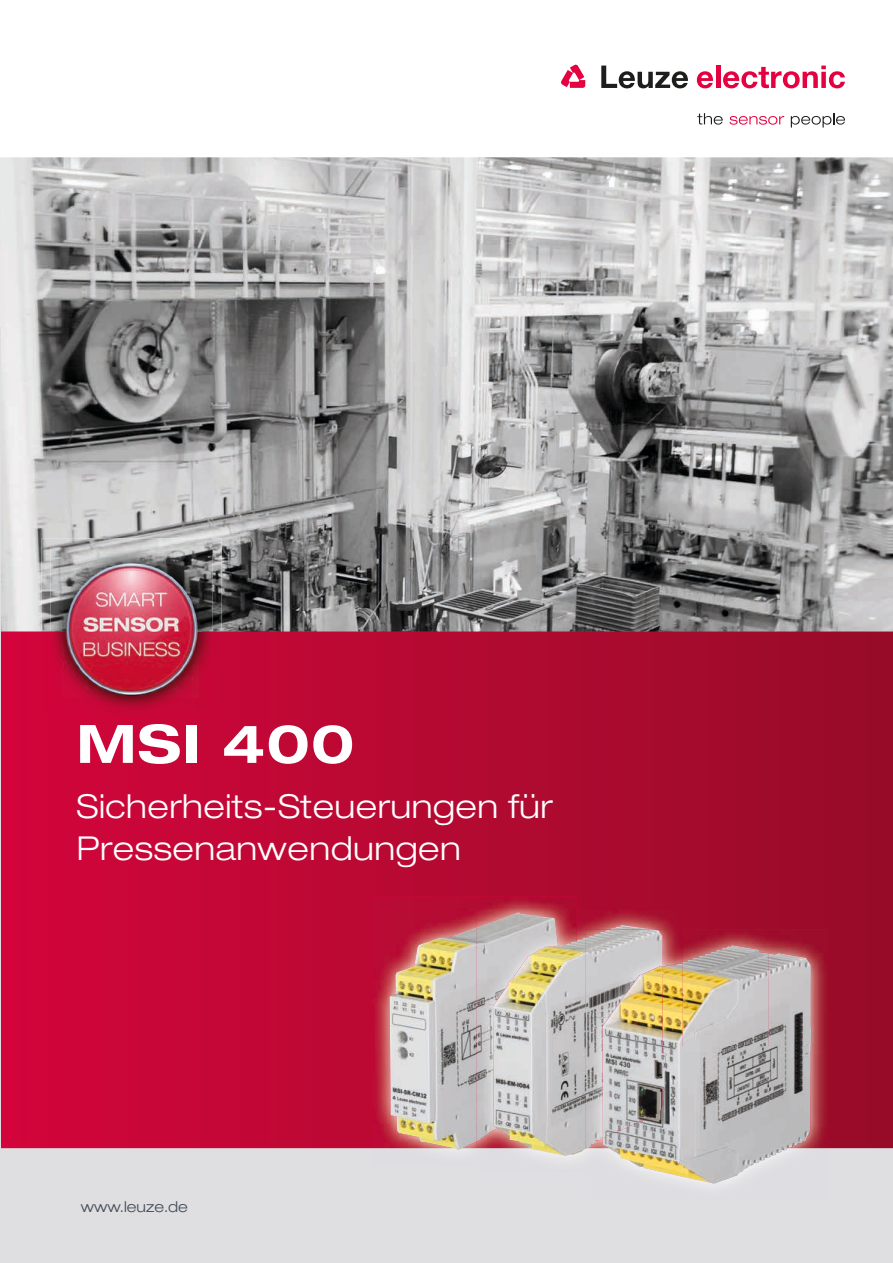
<style>
.page{position:relative;width:893px;height:1263px;background:#fff}
.page>*{position:absolute;margin:0;border:0;box-sizing:border-box;transform-origin:0 0}
.t1{font:700 expanded 52.95px "Helvetica Neue LT Pro";letter-spacing:.025em;color:#fff}
.t2{font:300 expanded 33px/42px "Helvetica Neue LT Pro";letter-spacing:.015em;color:#fff}
.t3{font:300 expanded 15px "Helvetica Neue LT Pro";color:#444d56}
</style>
<div class="page">
<div style="left:0;top:1148px;width:893px;height:115px;background:#dfdee1"></div>
<svg style="left:1px;top:631px;width:892px;height:517px;background:#b70933"></svg>
<img style="left:0;top:157px;width:893px;height:474px">
<svg style="left:561px;top:65px;width:24px;height:23px"></svg>
<svg style="left:697px;top:71px;width:16px;height:17px"></svg>
<hr style="left:716px;top:66px;width:4px;height:22px;background:#e50040">
<svg style="left:723px;top:66px;width:122px;height:22px"></svg>
<svg style="left:730px;top:116px;width:54px;height:9px"></svg>
<svg style="left:601px;top:66px;width:87px;height:22px"></svg>
<svg style="left:697px;top:113px;width:26px;height:12px"></svg>
<svg style="left:791px;top:113px;width:54px;height:15px"></svg>
<img style="left:41px;top:538px;width:180px;height:181px">
<img style="left:50px;top:548px;width:163px;height:162px">
<img style="left:61px;top:559px;width:140px;height:138px">
<img style="left:373px;top:896px;width:204px;height:255px">
<img style="left:390px;top:927px;width:86px;height:223px">
<img style="left:476px;top:1148px;width:110px;height:10px">
<img style="left:577px;top:909px;width:106px;height:20px">
<img style="left:476px;top:909px;width:101px;height:16px">
<img style="left:476px;top:1128px;width:53px;height:20px">
<img style="left:476px;top:912px;width:82px;height:92px">
<img style="left:476px;top:1004px;width:21px;height:138px">
<img style="left:558px;top:925px;width:95px;height:21px">
<img style="left:586px;top:929px;width:242px;height:256px">
<img style="left:586px;top:929px;width:77px;height:88px">
<img style="left:586px;top:1017px;width:23px;height:132px">
<img style="left:661px;top:1148px;width:126px;height:36px">
<img style="left:683px;top:945px;width:86px;height:203px">
<img style="left:768px;top:953px;width:43px;height:195px">
<img style="left:609px;top:1148px;width:74px;height:24px">
<img style="left:643px;top:962px;width:40px;height:186px">
<img style="left:603px;top:1138px;width:40px;height:10px">
<img style="left:602px;top:966px;width:65px;height:172px">
<hr style="left:0;top:327px;width:1px;height:885px;background:#dfdee1">
<h1 class="t1" style="left:77px;top:709px;width:279px">MSI 400</h1>
<p class="t2" style="left:77px;top:784px;width:478px">Sicherheits-Steuerungen für<br>Pressenanwendungen</p>
<p class="t3" style="left:81px;top:1197px;width:109px">www.leuze.de</p>
</div>
